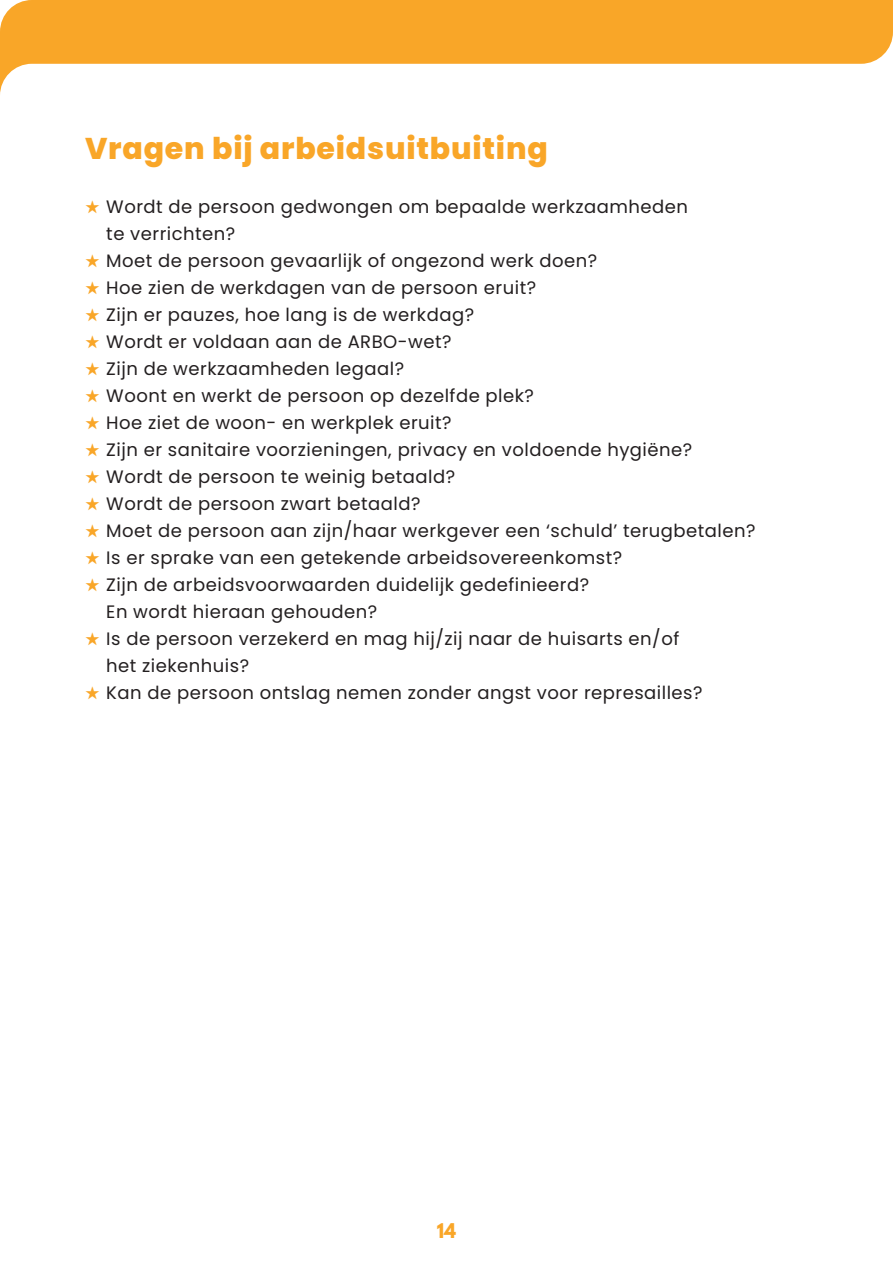
<style>
.page{position:relative;width:893px;height:1263px;background:#fff}
.page>*{position:absolute;margin:0;border:0;box-sizing:border-box;transform-origin:0 0}
.t1{font:800 30px "Poppins";letter-spacing:.025em;color:#f9a628}
.t2{font:18px/27px "Poppins";letter-spacing:.025em;color:#231f20}
.t3{font:700 18px "League Spartan";color:#f9a628}
.s1{color:#f9a628}
</style>
<div class="page">
<svg style="left:0;top:0;width:893px;height:94px;fill:#f9a628"></svg>
<p class="t1" style="left:85px;top:131px;width:464px">Vragen bij arbeidsuitbuiting</p>
<p class="t2" style="left:106px;top:193px;width:583px;text-indent:-21px"><span class="s1">★</span> Wordt de persoon gedwongen om bepaalde werkzaamheden te verrichten?</p>
<p class="t2" style="left:85px;top:247px;width:514px"><span class="s1">★</span> Moet de persoon gevaarlijk of ongezond werk doen?</p>
<p class="t2" style="left:85px;top:274px;width:453px"><span class="s1">★</span> Hoe zien de werkdagen van de persoon eruit?</p>
<p class="t2" style="left:85px;top:301px;width:391px"><span class="s1">★</span> Zijn er pauzes, hoe lang is de werkdag?</p>
<p class="t2" style="left:85px;top:328px;width:368px"><span class="s1">★</span> Wordt er voldaan aan de ARBO-wet?</p>
<p class="t2" style="left:85px;top:355px;width:321px"><span class="s1">★</span> Zijn de werkzaamheden legaal?</p>
<p class="t2" style="left:85px;top:382px;width:450px"><span class="s1">★</span> Woont en werkt de persoon op dezelfde plek?</p>
<p class="t2" style="left:85px;top:409px;width:368px"><span class="s1">★</span> Hoe ziet de woon- en werkplek eruit?</p>
<p class="t2" style="left:85px;top:436px;width:609px"><span class="s1">★</span> Zijn er sanitaire voorzieningen, privacy en voldoende hygiëne?</p>
<p class="t2" style="left:85px;top:463px;width:372px"><span class="s1">★</span> Wordt de persoon te weinig betaald?</p>
<p class="t2" style="left:85px;top:490px;width:337px"><span class="s1">★</span> Wordt de persoon zwart betaald?</p>
<p class="t2" style="left:85px;top:517px;width:672px"><span class="s1">★</span> Moet de persoon aan zijn/haar werkgever een ‘schuld’ terugbetalen?</p>
<p class="t2" style="left:85px;top:544px;width:539px"><span class="s1">★</span> Is er sprake van een getekende arbeidsovereenkomst?</p>
<p class="t2" style="left:106px;top:571px;width:484px;text-indent:-21px"><span class="s1">★</span> Zijn de arbeidsvoorwaarden duidelijk gedefinieerd?<br>En wordt hieraan gehouden?</p>
<p class="t2" style="left:106px;top:625px;width:574px;text-indent:-21px"><span class="s1">★</span> Is de persoon verzekerd en mag hij/zij naar de huisarts en/of het ziekenhuis?</p>
<p class="t2" style="left:85px;top:679px;width:619px"><span class="s1">★</span> Kan de persoon ontslag nemen zonder angst voor represailles?</p>
<p class="t3" style="left:437px;top:1216px;width:21px">14</p>
</div>
